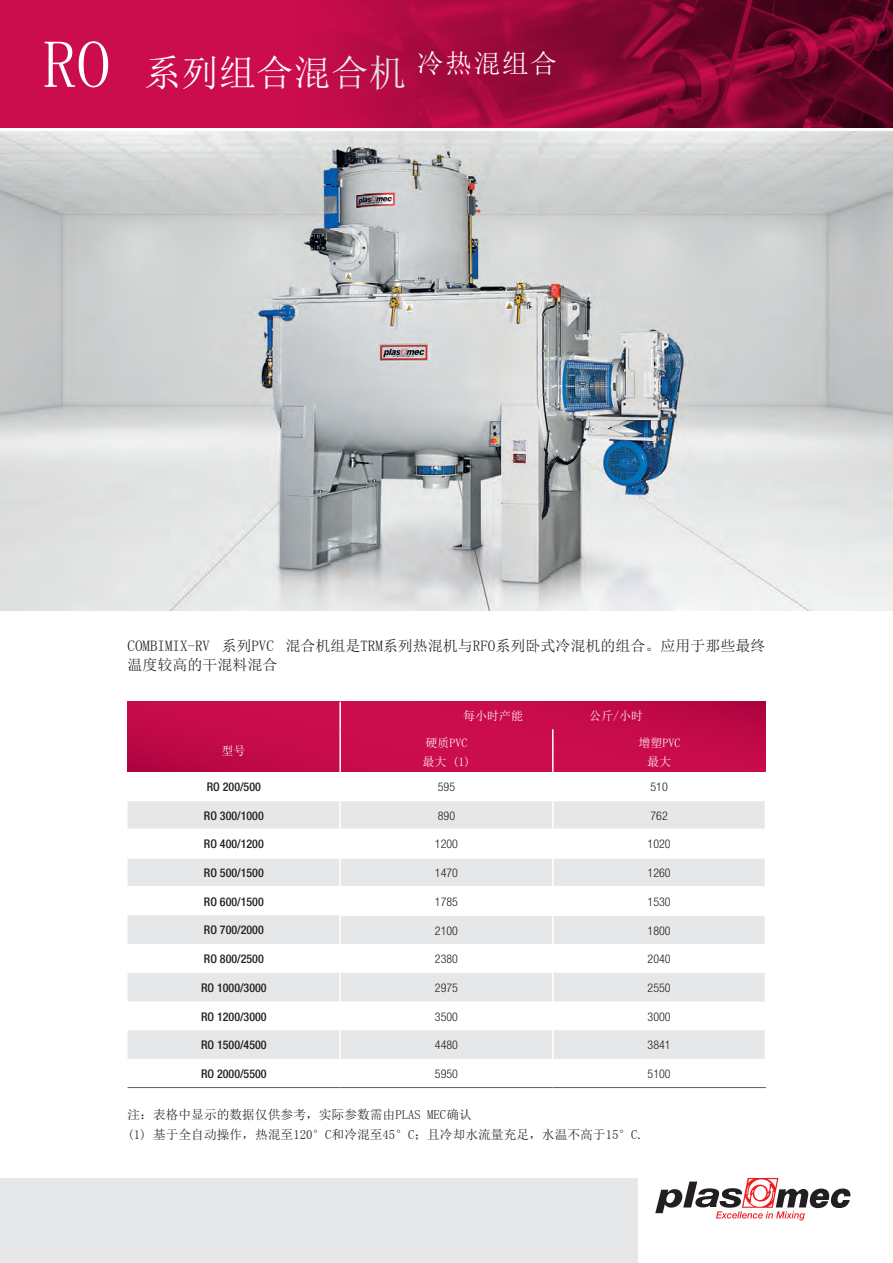
<style>
.page{position:relative;width:893px;height:1263px;background:#fff}
.page>*{position:absolute;margin:0;border:0;box-sizing:border-box;transform-origin:0 0}
.t1{font:37.5px "Sim Sun";color:#fff}
.t2{font:27px "Sim Sun";letter-spacing:.05em;color:#fff}
.t3{font:15px/19.5px "Sim Sun";color:#231f20}
.t4{font:12.75px "Sim Sun";color:#231f20}
.t5{font:500 condensed 12px "Helvetica Neue";color:#231f20}
.t6{font:300 condensed 12px "Helvetica Neue";color:#231f20}
.t7{font:12px "Sim Sun";color:#fff}
.s1{font-size:67.5px}
</style>
<div class="page">
<img style="left:0;top:132px;width:893px;height:478px">
<svg style="left:128px;top:702px;width:637px;height:70px;background:#c60b4a"></svg>
<svg style="left:655px;top:1178px;width:196px;height:42px"></svg>
<div style="left:0;top:1178px;width:638px;height:85px;background:#e6e7e9"></div>
<div style="left:0;top:0;width:893px;height:128px;background:#cc0d4d"></div>
<img style="left:329px;top:0;width:564px;height:128px">
<svg style="left:128px;top:801px;width:637px;height:143px;fill:#e6e7e9"></svg>
<svg style="left:128px;top:973px;width:637px;height:86px;fill:#e6e7e9"></svg>
<hr style="left:339px;top:702px;width:2px;height:27px;background:#fff">
<hr style="left:339px;top:729px;width:2px;height:28px;background:#fff">
<hr style="left:552px;top:729px;width:2px;height:28px;background:#fff">
<svg style="left:339px;top:757px;width:2px;height:15px"></svg>
<svg style="left:552px;top:757px;width:2px;height:15px"></svg>
<hr style="left:339px;top:801px;width:2px;height:27px;background:#fff">
<hr style="left:552px;top:801px;width:2px;height:27px;background:#fff">
<hr style="left:128px;top:828px;width:212px;height:2px;background:#fff">
<hr style="left:339px;top:830px;width:2px;height:27px;background:#fff">
<hr style="left:340px;top:828px;width:213px;height:2px;background:#fff">
<hr style="left:552px;top:830px;width:2px;height:27px;background:#fff">
<hr style="left:553px;top:828px;width:212px;height:2px;background:#fff">
<hr style="left:128px;top:857px;width:212px;height:2px;background:#fff">
<hr style="left:339px;top:859px;width:2px;height:27px;background:#fff">
<hr style="left:340px;top:857px;width:213px;height:2px;background:#fff">
<hr style="left:552px;top:859px;width:2px;height:27px;background:#fff">
<hr style="left:553px;top:857px;width:212px;height:2px;background:#fff">
<hr style="left:128px;top:886px;width:212px;height:1px;background:#fff">
<hr style="left:339px;top:887px;width:2px;height:28px;background:#fff">
<hr style="left:340px;top:886px;width:213px;height:1px;background:#fff">
<hr style="left:552px;top:887px;width:2px;height:28px;background:#fff">
<hr style="left:553px;top:886px;width:212px;height:1px;background:#fff">
<hr style="left:339px;top:915px;width:2px;height:29px;background:#fff">
<hr style="left:341px;top:915px;width:212px;height:1px;background:#fff">
<hr style="left:552px;top:916px;width:2px;height:28px;background:#fff">
<hr style="left:553px;top:915px;width:212px;height:1px;background:#fff">
<hr style="left:339px;top:973px;width:2px;height:28px;background:#fff">
<hr style="left:552px;top:973px;width:2px;height:28px;background:#fff">
<hr style="left:128px;top:1087px;width:212px;height:1px;background:#57585a">
<hr style="left:339px;top:1030px;width:2px;height:29px;background:#fff">
<hr style="left:340px;top:1087px;width:213px;height:1px;background:#57585a">
<hr style="left:552px;top:1030px;width:2px;height:29px;background:#fff">
<hr style="left:553px;top:1087px;width:213px;height:1px;background:#57585a">
<p class="t1" style="left:43px;top:54px;width:365px"><span class="s1">RO</span> 系列组合混合机</p>
<p class="t2" style="left:417px;top:50px;width:142px">冷热混组合</p>
<p class="t3" style="left:128px;top:636px;width:639px">COMBIMIX-RV 系列PVC 混合机组是TRM系列热混机与RFO系列卧式冷混机的组合。应用于那些最终温度较高的干混料混合</p>
<p class="t7" style="left:221px;top:744px;width:25px">型号</p>
<p class="t7" style="left:463px;top:709px;width:61px">每小时产能</p>
<p class="t7" style="left:589px;top:709px;width:55px">公斤/小时</p>
<p class="t7" style="left:425px;top:737px;width:43px">硬质PVC</p>
<p class="t7" style="left:638px;top:737px;width:43px">增塑PVC</p>
<p class="t7" style="left:422px;top:755px;width:49px">最大 (1)</p>
<p class="t7" style="left:647px;top:755px;width:25px">最大</p>
<p class="t5" style="left:207px;top:779px;width:56px">RO 200/500</p>
<p class="t6" style="left:438px;top:779px;width:19px">595</p>
<p class="t6" style="left:650px;top:779px;width:19px">510</p>
<p class="t5" style="left:204px;top:808px;width:61px">RO 300/1000</p>
<p class="t6" style="left:438px;top:808px;width:19px">890</p>
<p class="t6" style="left:650px;top:808px;width:19px">762</p>
<p class="t5" style="left:204px;top:837px;width:61px">RO 400/1200</p>
<p class="t6" style="left:435px;top:837px;width:25px">1200</p>
<p class="t6" style="left:648px;top:837px;width:25px">1020</p>
<p class="t5" style="left:204px;top:865px;width:61px">RO 500/1500</p>
<p class="t6" style="left:435px;top:866px;width:25px">1470</p>
<p class="t6" style="left:648px;top:866px;width:25px">1260</p>
<p class="t5" style="left:204px;top:895px;width:61px">RO 600/1500</p>
<p class="t6" style="left:435px;top:895px;width:25px">1785</p>
<p class="t6" style="left:648px;top:895px;width:25px">1530</p>
<p class="t5" style="left:204px;top:923px;width:61px">RO 700/2000</p>
<p class="t6" style="left:435px;top:924px;width:25px">2100</p>
<p class="t6" style="left:648px;top:924px;width:25px">1800</p>
<p class="t5" style="left:204px;top:952px;width:61px">RO 800/2500</p>
<p class="t6" style="left:435px;top:952px;width:25px">2380</p>
<p class="t6" style="left:648px;top:952px;width:25px">2040</p>
<p class="t5" style="left:201px;top:980px;width:67px">RO 1000/3000</p>
<p class="t6" style="left:435px;top:981px;width:25px">2975</p>
<p class="t6" style="left:648px;top:981px;width:25px">2550</p>
<p class="t5" style="left:201px;top:1009px;width:67px">RO 1200/3000</p>
<p class="t6" style="left:435px;top:1009px;width:25px">3500</p>
<p class="t6" style="left:648px;top:1009px;width:25px">3000</p>
<p class="t5" style="left:201px;top:1038px;width:67px">RO 1500/4500</p>
<p class="t6" style="left:435px;top:1038px;width:25px">4480</p>
<p class="t6" style="left:648px;top:1038px;width:25px">3841</p>
<p class="t5" style="left:201px;top:1066px;width:67px">RO 2000/5500</p>
<p class="t6" style="left:435px;top:1067px;width:25px">5950</p>
<p class="t6" style="left:648px;top:1067px;width:25px">5100</p>
<p class="t4" style="left:128px;top:1108px;width:346px">注：表格中显示的数据仅供参考，实际参数需由PLAS MEC确认</p>
<p class="t4" style="left:128px;top:1128px;width:518px">(1) 基于全自动操作，热混至120°C和冷混至45°C；且冷却水流量充足，水温不高于15°C.</p>
</div>
